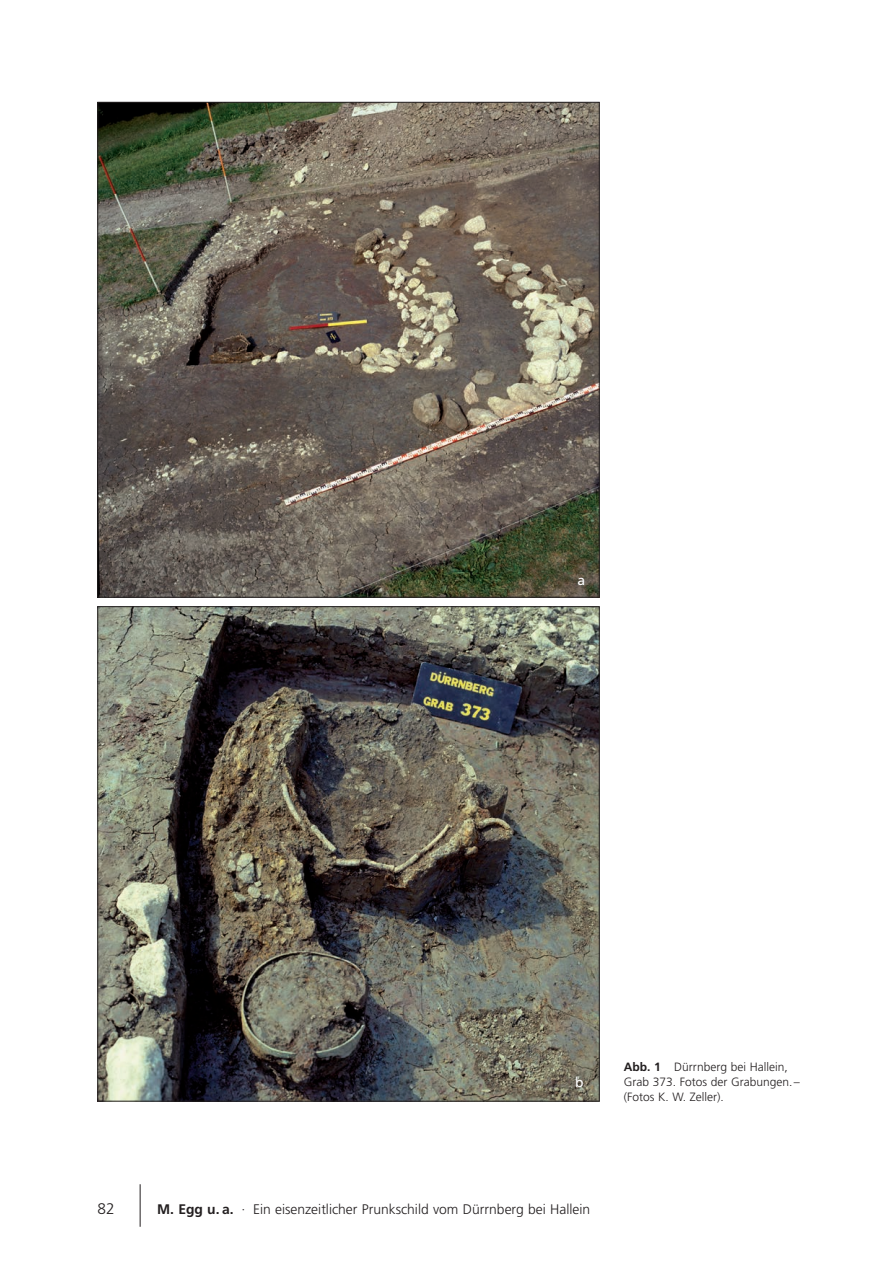
<style>
.page{position:relative;width:893px;height:1263px;background:#fff}
.page>*{position:absolute;margin:0;border:0;box-sizing:border-box;transform-origin:0 0}
.t1{font:300 15.3px "Frutiger LT";color:#231f20}
.t2{font:300 13.8px "Frutiger LT";color:#231f20}
.t3{font:13.8px "Frutiger LT";color:#fff}
.t4{font:300 12px/15.5px "Frutiger LT";color:#231f20}
.s1{font-weight:700}
</style>
<div class="page">
<hr style="left:140px;top:1184px;width:1px;height:43px;background:#231f20">
<img style="left:100px;top:104px;width:497px;height:491px">
<img style="left:100px;top:609px;width:497px;height:490px">
<p class="t3" style="left:578px;top:575px;width:9px">a</p>
<p class="t3" style="left:575px;top:1076px;width:10px">b</p>
<p class="t4" style="left:624px;top:1060px;width:178px"><span class="s1">Abb. 1</span> Dürrnberg bei Hallein,<br>Grab 373. Fotos der Grabungen.– (Fotos K. W. Zeller).</p>
<p class="t1" style="left:98px;top:1203px;width:19px">82</p>
<p class="t2" style="left:157px;top:1204px;width:435px"><span class="s1">M. Egg u. a.</span> · Ein eisenzeitlicher Prunkschild vom Dürrnberg bei Hallein</p>
</div>
